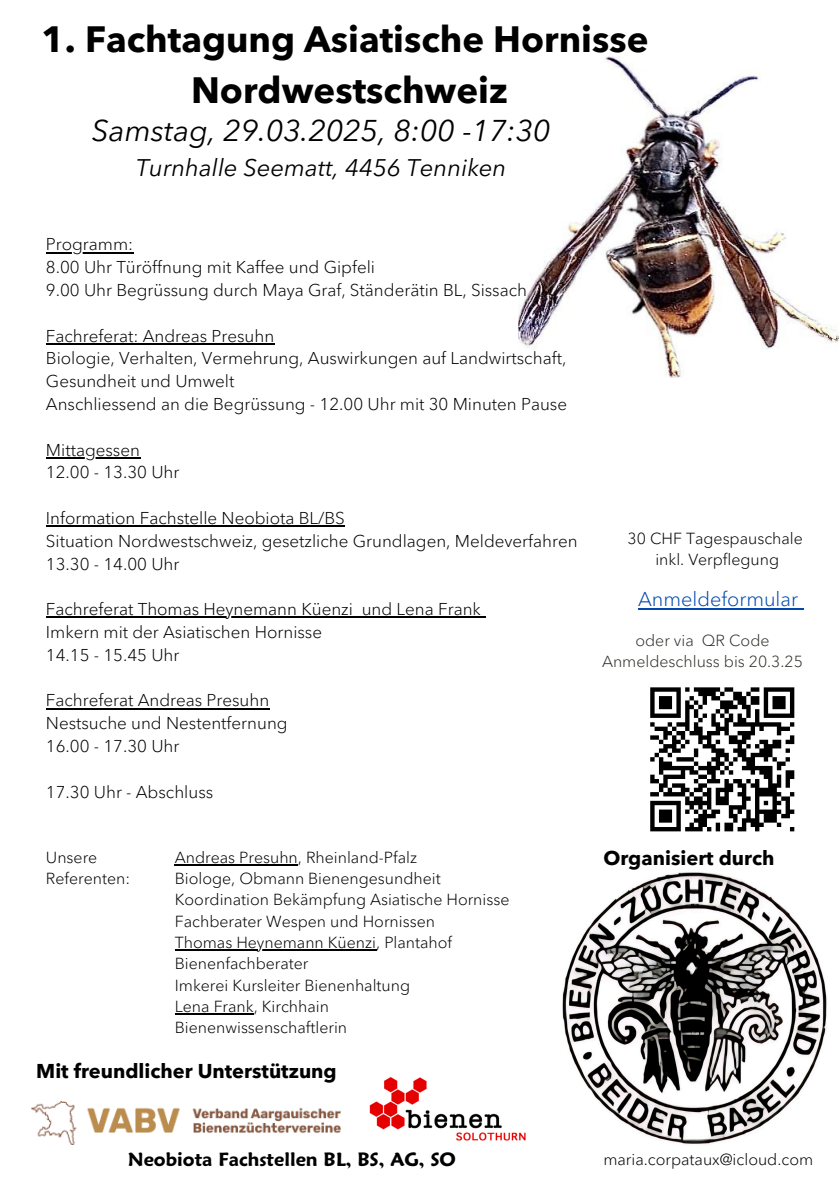
<style>
.page{position:relative;width:839px;height:1191px;background:#fff}
.page>*{position:absolute;margin:0;border:0;box-sizing:border-box;transform-origin:0 0}
.t1{font:700 36.6px/51px "Avenir Next LT Pro";color:#000;text-align:center}
.t2{font:italic 30px "Avenir Next LT Pro";color:#000}
.t3{font:italic 24px "Avenir Next LT Pro";color:#000}
.t4{font:700 20px "Avenir Next LT Pro";color:#000}
.t5{font:20px "RTL Jozoor Regular";color:#000}
.t6{font:300 20px "Avenir Next LT Pro";color:#004aad}
.t7{font:300 17.2px "Avenir Next LT Pro";color:#000}
.t8{font:300 16px "Avenir Next LT Pro";color:#000}
.t9{font:300 16px "Avenir Next LT Pro";color:#2c2f28}
</style>
<div class="page">
<img style="left:518px;top:56px;width:320px;height:321px">
<hr style="left:46px;top:252px;width:87px;height:1px;background:#000">
<hr style="left:46px;top:343px;width:228px;height:1px;background:#000">
<hr style="left:46px;top:457px;width:94px;height:1px;background:#000">
<hr style="left:46px;top:525px;width:89px;height:2px;background:#000">
<hr style="left:135px;top:525px;width:210px;height:2px;background:#000">
<hr style="left:46px;top:617px;width:307px;height:1px;background:#000">
<hr style="left:362px;top:617px;width:119px;height:1px;background:#000">
<hr style="left:46px;top:708px;width:223px;height:1px;background:#000">
<img style="left:562px;top:872px;width:265px;height:272px">
<img style="left:369px;top:1077px;width:157px;height:64px">
<svg style="left:650px;top:687px;width:145px;height:145px"></svg>
<img style="left:32px;top:1101px;width:309px;height:43px">
<hr style="left:175px;top:864px;width:123px;height:1px;background:#000">
<hr style="left:175px;top:949px;width:201px;height:2px;background:#000">
<hr style="left:175px;top:1013px;width:79px;height:2px;background:#000">
<hr style="left:638px;top:608px;width:160px;height:1px;background:#004aad">
<p class="t1" style="left:41px;top:13px;width:608px">1. Fachtagung Asiatische Hornisse<br>Nordwestschweiz</p>
<h1 class="t2" style="left:92px;top:113px;width:460px">Samstag, 29.03.2025, 8:00 -17:30</h1>
<h1 class="t3" style="left:136px;top:153px;width:372px">Turnhalle Seematt, 4456 Tenniken</h1>
<p class="t7" style="left:46px;top:234px;width:89px">Programm:</p>
<h2 class="t7" style="left:46px;top:257px;width:330px">8.00 Uhr Türöffnung mit Kaffee und Gipfeli</h2>
<p class="t7" style="left:46px;top:279px;width:482px">9.00 Uhr Begrüssung durch Maya Graf, Ständerätin BL, Sissach</p>
<p class="t7" style="left:46px;top:325px;width:230px">Fachreferat: Andreas Presuhn</p>
<p class="t7" style="left:46px;top:348px;width:522px">Biologie, Verhalten, Vermehrung, Auswirkungen auf Landwirtschaft,</p>
<p class="t7" style="left:46px;top:371px;width:190px">Gesundheit und Umwelt</p>
<p class="t7" style="left:46px;top:393px;width:522px">Anschliessend an die Begrüssung - 12.00 Uhr mit 30 Minuten Pause</p>
<p class="t7" style="left:46px;top:439px;width:95px">Mittagessen</p>
<p class="t7" style="left:46px;top:462px;width:135px">12.00 - 13.30 Uhr</p>
<p class="t7" style="left:46px;top:507px;width:300px">Information Fachstelle Neobiota BL/BS</p>
<p class="t7" style="left:46px;top:530px;width:533px">Situation Nordwestschweiz, gesetzliche Grundlagen, Meldeverfahren</p>
<p class="t7" style="left:46px;top:553px;width:135px">13.30 - 14.00 Uhr</p>
<p class="t7" style="left:46px;top:599px;width:436px">Fachreferat Thomas Heynemann Küenzi und Lena Frank</p>
<p class="t7" style="left:46px;top:622px;width:277px">Imkern mit der Asiatischen Hornisse</p>
<p class="t7" style="left:46px;top:644px;width:135px">14.15 - 15.45 Uhr</p>
<p class="t7" style="left:46px;top:690px;width:225px">Fachreferat Andreas Presuhn</p>
<p class="t7" style="left:46px;top:713px;width:243px">Nestsuche und Nestentfernung</p>
<p class="t7" style="left:46px;top:736px;width:135px">16.00 - 17.30 Uhr</p>
<p class="t7" style="left:46px;top:781px;width:169px">17.30 Uhr - Abschluss</p>
<p class="t8" style="left:175px;top:847px;width:244px">Andreas Presuhn, Rheinland-Pfalz</p>
<p class="t8" style="left:175px;top:869px;width:267px">Biologe, Obmann Bienengesundheit</p>
<p class="t8" style="left:175px;top:890px;width:336px">Koordination Bekämpfung Asiatische Hornisse</p>
<h3 class="t8" style="left:175px;top:911px;width:262px">Fachberater Wespen und Hornissen</h3>
<p class="t8" style="left:175px;top:933px;width:279px">Thomas Heynemann Küenzi, Plantahof</p>
<p class="t8" style="left:175px;top:954px;width:135px">Bienenfachberater</p>
<p class="t8" style="left:175px;top:975px;width:237px">Imkerei Kursleiter Bienenhaltung</p>
<p class="t8" style="left:175px;top:997px;width:156px">Lena Frank, Kirchhain</p>
<p class="t8" style="left:175px;top:1018px;width:174px">Bienenwissenschaftlerin</p>
<p class="t4" style="left:36px;top:1058px;width:302px">Mit freundlicher Unterstützung</p>
<p class="t8" style="left:46px;top:847px;width:53px">Unsere</p>
<p class="t8" style="left:46px;top:869px;width:86px">Referenten:</p>
<p class="t8" style="left:627px;top:529px;width:177px">30 CHF Tagespauschale</p>
<h4 class="t8" style="left:655px;top:550px;width:125px">inkl. Verpflegung</h4>
<p class="t6" style="left:638px;top:587px;width:161px">Anmeldeformular</p>
<p class="t9" style="left:635px;top:631px;width:136px">oder via QR Code</p>
<p class="t9" style="left:602px;top:652px;width:202px">Anmeldeschluss bis 20.3.25</p>
<p class="t4" style="left:603px;top:846px;width:173px">Organisiert durch</p>
<p class="t5" style="left:128px;top:1142px;width:329px">Neobiota Fachstellen BL, BS, AG, SO</p>
<p class="t8" style="left:603px;top:1150px;width:211px">maria.corpataux@icloud.com</p>
</div>
